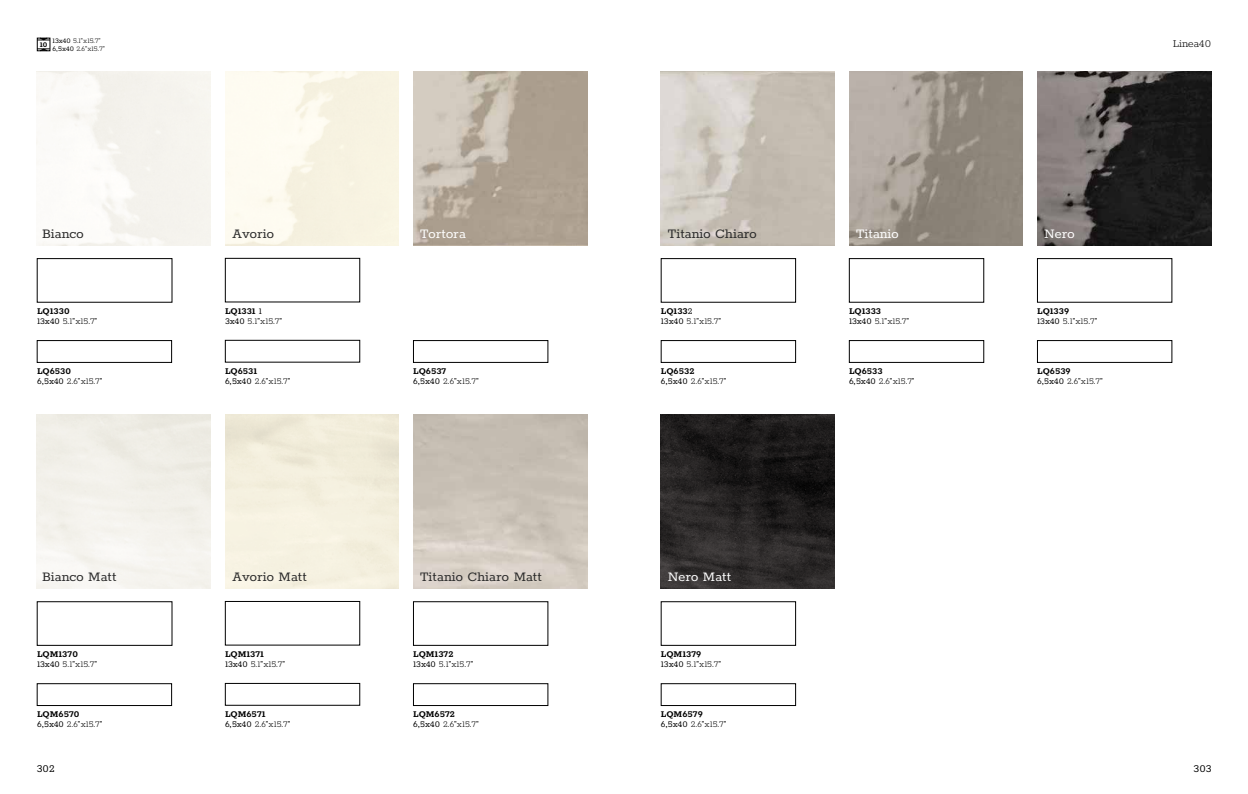
<style>
.page{position:relative;width:1248px;height:794px;background:#fff}
.page>*{position:absolute;margin:0;border:0;box-sizing:border-box;transform-origin:0 0}
.t1{font:15px "Rokkitt";color:#292929}
.t2{font:15px "Rokkitt";color:#fff}
.t3{font:300 12px "Rokkitt";color:#000}
.t4{font:12px "Rokkitt";color:#000}
.t5{font:300 10px/10px "Rokkitt";color:#000}
.t6{font:700 8.1px "Rokkitt";color:#000}
.t7{font:300 8px/8px "Rokkitt";color:#000}
.s1{font-weight:400}
.s2{font-weight:700}
</style>
<div class="page">
<div style="left:37px;top:38px;width:13px;height:13px;border:1px solid #000"></div>
<svg style="left:37px;top:38px;width:13px;height:3px"></svg>
<svg style="left:37px;top:49px;width:13px;height:2px"></svg>
<img style="left:413px;top:71px;width:174px;height:174px">
<img style="left:660px;top:71px;width:174px;height:174px">
<img style="left:849px;top:71px;width:173px;height:174px">
<img style="left:1037px;top:71px;width:173px;height:174px">
<div style="left:37px;top:258px;width:135px;height:44px;border:1px solid #000"></div>
<div style="left:37px;top:340px;width:135px;height:23px;border:1px solid #000"></div>
<div style="left:660px;top:258px;width:135px;height:44px;border:1px solid #000"></div>
<div style="left:660px;top:340px;width:135px;height:23px;border:1px solid #000"></div>
<div style="left:225px;top:258px;width:135px;height:44px;border:1px solid #000"></div>
<div style="left:225px;top:340px;width:135px;height:22px;border:1px solid #000"></div>
<div style="left:1037px;top:258px;width:134px;height:44px;border:1px solid #000"></div>
<div style="left:1037px;top:340px;width:134px;height:23px;border:1px solid #000"></div>
<div style="left:849px;top:258px;width:134px;height:44px;border:1px solid #000"></div>
<div style="left:849px;top:340px;width:134px;height:23px;border:1px solid #000"></div>
<div style="left:413px;top:340px;width:135px;height:23px;border:1px solid #000"></div>
<img style="left:660px;top:414px;width:174px;height:174px">
<div style="left:37px;top:601px;width:135px;height:44px;border:1px solid #000"></div>
<div style="left:37px;top:683px;width:135px;height:23px;border:1px solid #000"></div>
<div style="left:225px;top:601px;width:135px;height:44px;border:1px solid #000"></div>
<div style="left:225px;top:683px;width:135px;height:22px;border:1px solid #000"></div>
<div style="left:413px;top:601px;width:135px;height:44px;border:1px solid #000"></div>
<div style="left:413px;top:683px;width:135px;height:23px;border:1px solid #000"></div>
<div style="left:660px;top:601px;width:135px;height:44px;border:1px solid #000"></div>
<div style="left:660px;top:683px;width:135px;height:23px;border:1px solid #000"></div>
<p class="t7" style="left:53px;top:36px;width:54px"><span class="s1">13x40</span> 5.1”x15.7”<br><span class="s1">6,5x40</span> 2.6”x15.7”</p>
<p class="t6" style="left:40px;top:39px;width:9px">10</p>
<h1 class="t1" style="left:42px;top:224px;width:43px">Bianco</h1>
<h1 class="t1" style="left:232px;top:224px;width:43px">Avorio</h1>
<h1 class="t2" style="left:420px;top:224px;width:47px">Tortora</h1>
<h1 class="t1" style="left:668px;top:224px;width:90px">Titanio Chiaro</h1>
<h1 class="t2" style="left:856px;top:224px;width:44px">Titanio</h1>
<h1 class="t2" style="left:1044px;top:224px;width:32px">Nero</h1>
<p class="t5" style="left:37px;top:305px;width:62px"><span class="s2">LQ1330<br></span><span class="s1">13x40</span> 5.1”x15.7”</p>
<p class="t5" style="left:37px;top:365px;width:67px"><span class="s2">LQ6530<br></span><span class="s1">6,5x40</span> 2.6”x15.7”</p>
<p class="t5" style="left:225px;top:305px;width:59px"><span class="s2">LQ1331</span> <span class="s1">1<br>3x40</span> 5.1”x15.7”</p>
<p class="t5" style="left:225px;top:365px;width:67px"><span class="s2">LQ6531<br></span><span class="s1">6,5x40</span> 2.6”x15.7”</p>
<p class="t5" style="left:413px;top:365px;width:67px"><span class="s2">LQ6537<br></span><span class="s1">6,5x40</span> 2.6”x15.7”</p>
<p class="t5" style="left:660px;top:305px;width:62px"><span class="s2">LQ133</span><span class="s1">2<br>13x40</span> 5.1”x15.7”</p>
<p class="t5" style="left:660px;top:365px;width:67px"><span class="s2">LQ6532<br></span><span class="s1">6,5x40</span> 2.6”x15.7”</p>
<p class="t5" style="left:849px;top:305px;width:62px"><span class="s2">LQ1333<br></span><span class="s1">13x40</span> 5.1”x15.7”</p>
<p class="t5" style="left:849px;top:365px;width:67px"><span class="s2">LQ6533<br></span><span class="s1">6,5x40</span> 2.6”x15.7”</p>
<p class="t5" style="left:1037px;top:305px;width:62px"><span class="s2">LQ1339<br></span><span class="s1">13x40</span> 5.1”x15.7”</p>
<p class="t5" style="left:1037px;top:365px;width:67px"><span class="s2">LQ6539<br></span><span class="s1">6,5x40</span> 2.6”x15.7”</p>
<p class="t3" style="left:1172px;top:35px;width:40px">Linea40</p>
<h1 class="t1" style="left:42px;top:567px;width:76px">Bianco Matt</h1>
<h1 class="t1" style="left:232px;top:567px;width:76px">Avorio Matt</h1>
<h1 class="t1" style="left:420px;top:567px;width:123px">Titanio Chiaro Matt</h1>
<h1 class="t2" style="left:668px;top:567px;width:65px">Nero Matt</h1>
<p class="t5" style="left:37px;top:648px;width:62px"><span class="s2">LQM1370<br></span><span class="s1">13x40</span> 5.1”x15.7”</p>
<p class="t5" style="left:37px;top:708px;width:67px"><span class="s2">LQM6570<br></span><span class="s1">6,5x40</span> 2.6”x15.7”</p>
<p class="t5" style="left:225px;top:648px;width:62px"><span class="s2">LQM1371<br></span><span class="s1">13x40</span> 5.1”x15.7”</p>
<p class="t5" style="left:225px;top:708px;width:67px"><span class="s2">LQM6571<br></span><span class="s1">6,5x40</span> 2.6”x15.7”</p>
<p class="t5" style="left:413px;top:648px;width:62px"><span class="s2">LQM1372<br></span><span class="s1">13x40</span> 5.1”x15.7”</p>
<p class="t5" style="left:413px;top:708px;width:67px"><span class="s2">LQM6572<br></span><span class="s1">6,5x40</span> 2.6”x15.7”</p>
<p class="t5" style="left:660px;top:648px;width:62px"><span class="s2">LQM1379<br></span><span class="s1">13x40</span> 5.1”x15.7”</p>
<p class="t5" style="left:660px;top:708px;width:67px"><span class="s2">LQM6579<br></span><span class="s1">6,5x40</span> 2.6”x15.7”</p>
<p class="t4" style="left:37px;top:760px;width:19px">302</p>
<p class="t4" style="left:1193px;top:760px;width:19px">303</p>
</div>
